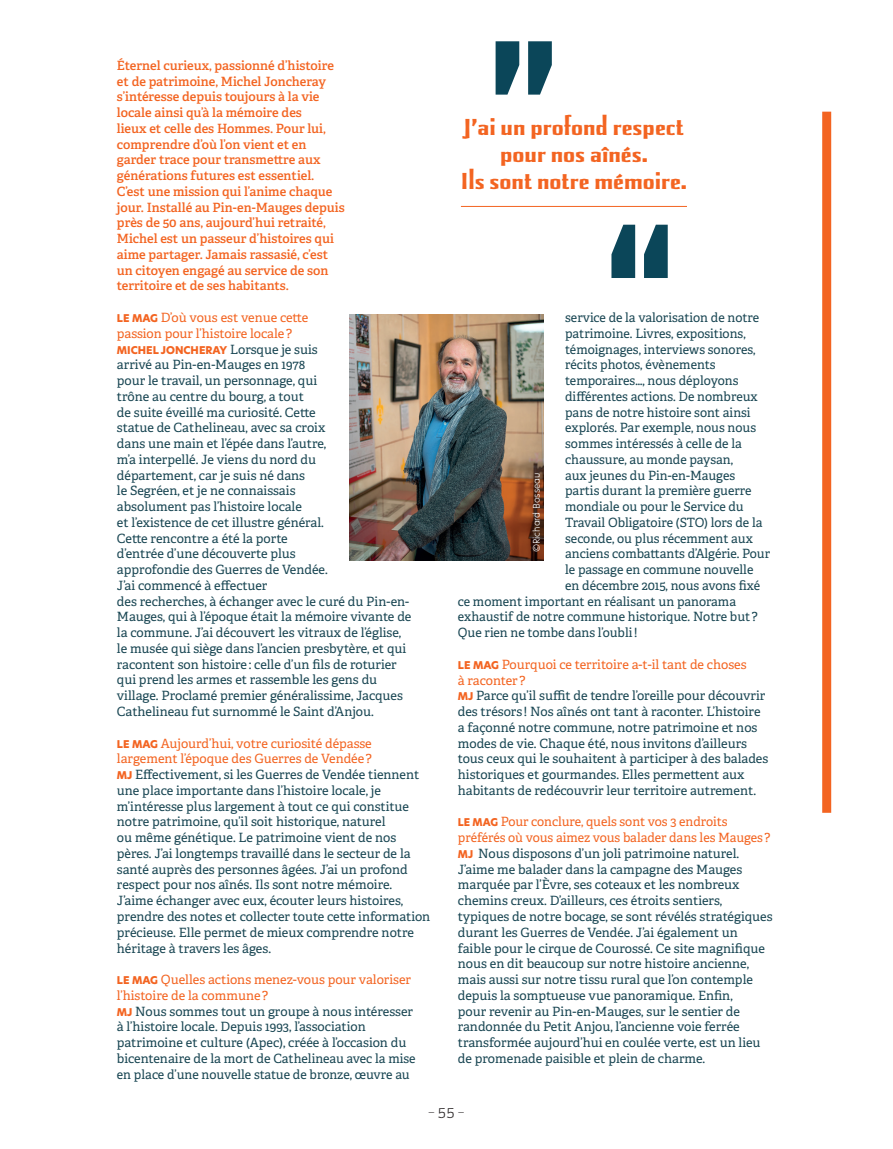
<style>
.page{position:relative;width:893px;height:1149px;background:#fff}
.page>*{position:absolute;margin:0;border:0;box-sizing:border-box;transform-origin:0 0}
.t1{font:700 27px/27px "Pilsner";color:#f36421;text-align:center}
.t2{font:12.75px/15.8px "Adelle";color:#194653}
.t3{font:600 12.75px/15.8px "Adelle";color:#f36421}
.t4{font:12.75px/15.8px "Adelle";color:#f36421}
.t5{font:800 10.5px "New Hero";color:#f36421}
.t6{font:300 9px "New Hero";color:#fff}
.t7{font:300 8.25px "New Hero";color:#231f20}
.s1{font-family:"New Hero";font-weight:800;font-size:10.5px}
.s2{font-family:"Adelle";font-weight:400;font-size:12.75px;color:#194653}
.s3{font-family:"New Hero";font-weight:800;font-size:10.5px;color:#f36421}
.s4{color:#f36421}
.s5{font-family:"Pilsner";font-size:16.5px}
</style>
<div class="page">
<div style="left:822px;top:112px;width:9px;height:700px;background:#f36421"></div>
<img style="left:349px;top:315px;width:195px;height:245px">
<svg style="left:528px;top:41px;width:24px;height:54px"></svg>
<svg style="left:496px;top:41px;width:23px;height:54px"></svg>
<svg style="left:611px;top:225px;width:24px;height:53px"></svg>
<svg style="left:644px;top:225px;width:24px;height:53px"></svg>
<hr style="left:461px;top:206px;width:226px;height:1px;background:#f36421">
<p class="t3" style="left:117px;top:57px;width:229px">Éternel curieux, passionné d’histoire et de patrimoine, Michel Joncheray s’intéresse depuis toujours à la vie locale ainsi qu’à la mémoire des<br>lieux et celle des Hommes. Pour lui, comprendre d’où l’on vient et en garder trace pour transmettre aux générations futures est essentiel.<br>C’est une mission qui l’anime chaque jour. Installé au Pin-en-Mauges depuis près de 50 ans, aujourd’hui retraité, Michel est un passeur d’histoires qui aime partager. Jamais rassasié, c’est un citoyen engagé au service de son territoire et de ses habitants.</p>
<p class="t4" style="left:117px;top:310px;width:193px"><span class="s1">LE MAG</span> D’où vous est venue cette passion pour l’histoire locale ?</p>
<p class="t5" style="left:117px;top:342px;width:202px">MICHEL JONCHERAY <span class="s2">Lorsque je suis</span></p>
<p class="t2" style="left:117px;top:357px;width:296px">arrivé au Pin-en-Mauges en 1978<br>pour le travail, un personnage, qui<br>trône au centre du bourg, a tout<br>de suite éveillé ma curiosité. Cette<br>statue de Cathelineau, avec sa croix<br>dans une main et l’épée dans l’autre,<br>m’a interpellé. Je viens du nord du<br>département, car je suis né dans<br>le Segréen, et je ne connaissais<br>absolument pas l’histoire locale<br>et l’existence de cet illustre général.<br>Cette rencontre a été la porte<br>d’entrée d’une découverte plus<br>approfondie des Guerres de Vendée.<br>J’ai commencé à effectuer<br>des recherches, à échanger avec le curé du Pin-en-Mauges, qui à l’époque était la mémoire vivante de la commune. J’ai découvert les vitraux de l’église, le musée qui siège dans l’ancien presbytère, et qui racontent son histoire : celle d’un fils de roturier qui prend les armes et rassemble les gens du village. Proclamé premier généralissime, Jacques Cathelineau fut surnommé le Saint d’Anjou.</p>
<p class="t2" style="left:117px;top:735px;width:315px"><span class="s3">LE MAG</span> <span class="s4">Aujourd’hui, votre curiosité dépasse largement l’époque des Guerres de Vendée ?<br></span><span class="s3">MJ</span> Effectivement, si les Guerres de Vendée tiennent une place importante dans l’histoire locale, je m’intéresse plus largement à tout ce qui constitue notre patrimoine, qu’il soit historique, naturel<br>ou même génétique. Le patrimoine vient de nos pères. J’ai longtemps travaillé dans le secteur de la santé auprès des personnes âgées. J’ai un profond respect pour nos aînés. Ils sont notre mémoire.<br>J’aime échanger avec eux, écouter leurs histoires, prendre des notes et collecter toute cette information précieuse. Elle permet de mieux comprendre notre héritage à travers les âges.</p>
<p class="t2" style="left:117px;top:971px;width:300px"><span class="s3">LE MAG</span> <span class="s4">Quelles actions menez-vous pour valoriser l’histoire de la commune ?<br></span><span class="s3">MJ</span> Nous sommes tout un groupe à nous intéresser à l’histoire locale. Depuis 1993, l’association patrimoine et culture (Apec), créée à l’occasion du bicentenaire de la mort de Cathelineau avec la mise en place d’une nouvelle statue de bronze, œuvre au</p>
<h1 class="t1" style="left:461px;top:112px;width:228px">J’ai un profond respect pour nos aînés.<br>Ils sont notre mémoire.</h1>
<p class="t2" style="left:565px;top:310px;width:196px">service de la valorisation de notre</p>
<p class="t2" style="left:565px;top:325px;width:182px">patrimoine. Livres, expositions,</p>
<p class="t2" style="left:565px;top:341px;width:192px">témoignages, interviews sonores,</p>
<p class="t2" style="left:565px;top:357px;width:152px">récits photos, évènements</p>
<p class="t2" style="left:565px;top:373px;width:175px">temporaires…, nous déployons</p>
<p class="t2" style="left:565px;top:388px;width:194px">différentes actions. De nombreux</p>
<p class="t2" style="left:565px;top:404px;width:187px">pans de notre histoire sont ainsi</p>
<p class="t2" style="left:565px;top:420px;width:192px">explorés. Par exemple, nous nous</p>
<p class="t2" style="left:565px;top:436px;width:178px">sommes intéressés à celle de la</p>
<p class="t2" style="left:565px;top:451px;width:169px">chaussure, au monde paysan,</p>
<p class="t2" style="left:565px;top:467px;width:171px">aux jeunes du Pin-en-Mauges</p>
<p class="t2" style="left:565px;top:483px;width:188px">partis durant la première guerre</p>
<p class="t2" style="left:565px;top:499px;width:180px">mondiale ou pour le Service du</p>
<p class="t2" style="left:565px;top:514px;width:199px">Travail Obligatoire (STO) lors de la</p>
<p class="t2" style="left:565px;top:530px;width:189px">seconde, ou plus récemment aux</p>
<p class="t2" style="left:565px;top:546px;width:206px">anciens combattants d’Algérie. Pour</p>
<p class="t2" style="left:565px;top:561px;width:190px">le passage en commune nouvelle</p>
<p class="t2" style="left:565px;top:577px;width:196px">en décembre 2015, nous avons fixé</p>
<p class="t2" style="left:458px;top:593px;width:280px">ce moment important en réalisant un panorama</p>
<p class="t2" style="left:458px;top:609px;width:301px">exhaustif de notre commune historique. Notre but ?</p>
<p class="t2" style="left:458px;top:624px;width:181px">Que rien ne tombe dans l’oubli !</p>
<p class="t2" style="left:458px;top:656px;width:312px"><span class="s3">LE MAG</span> <span class="s4">Pourquoi ce territoire a-t-il tant de choses<br>à raconter ?<br></span><span class="s3">MJ</span> Parce qu’il suffit de tendre l’oreille pour découvrir des trésors ! Nos aînés ont tant à raconter. L’histoire a façonné notre commune, notre patrimoine et nos modes de vie. Chaque été, nous invitons d’ailleurs tous ceux qui le souhaitent à participer à des balades historiques et gourmandes. Elles permettent aux habitants de redécouvrir leur territoire autrement.</p>
<p class="t2" style="left:458px;top:814px;width:316px"><span class="s3">LE MAG</span> <span class="s4">Pour conclure, quels sont vos 3 endroits préférés où vous aimez vous balader dans les Mauges ?<br></span><span class="s3">MJ</span> Nous disposons d’un joli patrimoine naturel.<br>J’aime me balader dans la campagne des Mauges marquée par l’Èvre, ses coteaux et les nombreux chemins creux. D’ailleurs, ces étroits sentiers, typiques de notre bocage, se sont révélés stratégiques durant les Guerres de Vendée. J’ai également un faible pour le cirque de Courossé. Ce site magnifique nous en dit beaucoup sur notre histoire ancienne, mais aussi sur notre tissu rural que l’on contemple depuis la somptueuse vue panoramique. Enfin,<br>pour revenir au Pin-en-Mauges, sur le sentier de randonnée du Petit Anjou, l’ancienne voie ferrée transformée aujourd’hui en coulée verte, est un lieu de promenade paisible et plein de charme.</p>
<p class="t6" style="left:530px;top:552px;width:81px;rotate:-90deg">©Richard Bosseau</p>
<p class="t7" style="left:428px;top:1106px;width:38px">— <span class="s5">55</span> —</p>
</div>
